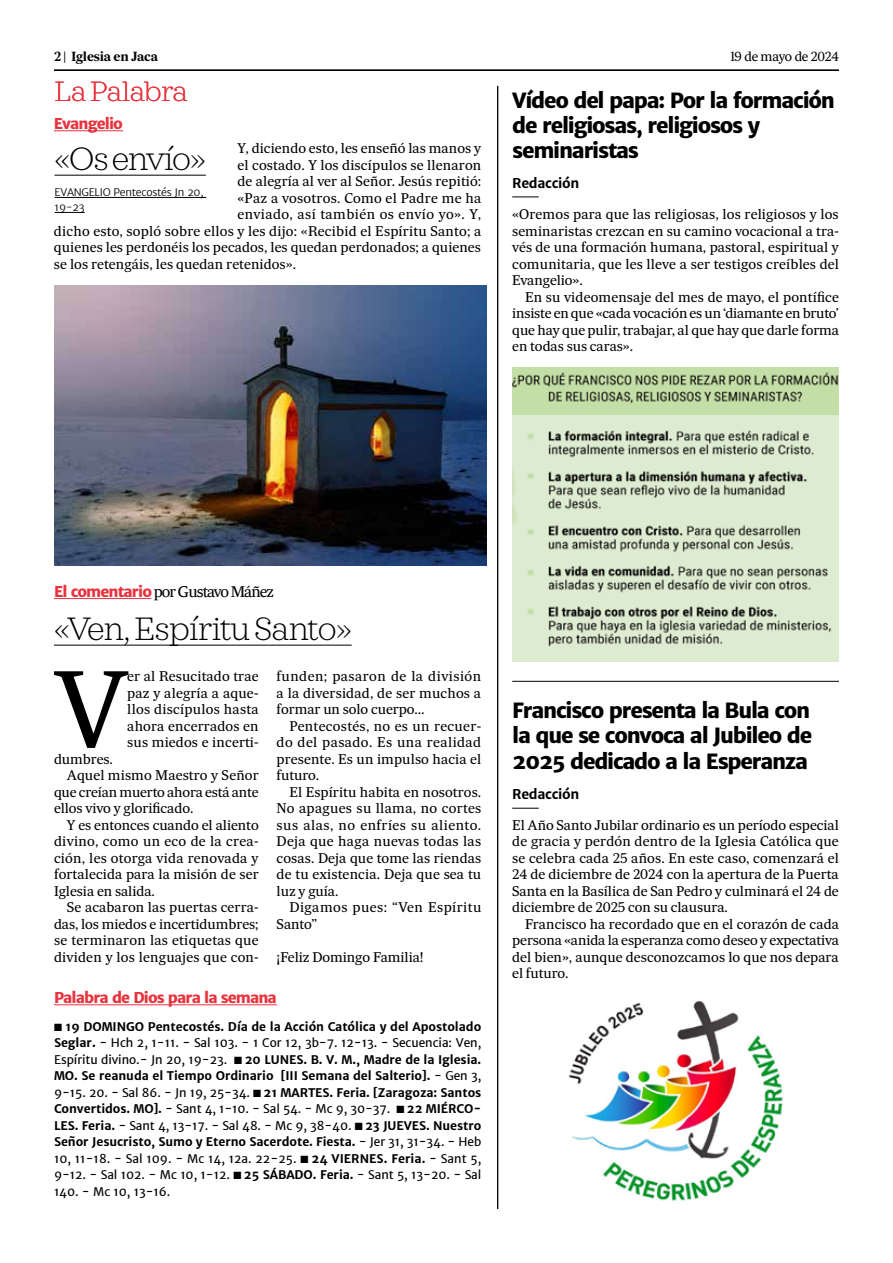
<style>
.page{position:relative;width:893px;height:1263px;background:#fff}
.page>*{position:absolute;margin:0;border:0;box-sizing:border-box;transform-origin:0 0}
.t1{font:104.55px "Sueca Tx";color:#000}
.t2{font:200 33px "Sagona";letter-spacing:-.035em;color:#000}
.t3{font:200 28.5px "Sagona";letter-spacing:-.025em;color:#e7343f}
.t4{font:800 21px/25.2px "Merriweather Sans";letter-spacing:-.06em;color:#000}
.t5{font:800 15px "Merriweather Sans";letter-spacing:-.06em;color:#e7343f}
.t6{font:15px "Sueca Tx";letter-spacing:-.06em;color:#000}
.t7{font:13.5px/16.5px "Sueca Tx";letter-spacing:.01em;color:#000;text-align:justify}
.t8{font:13.5px "Sueca Tx";letter-spacing:.03em;color:#000}
.t9{font:13.5px/16.5px "Sueca Tx";letter-spacing:.035em;color:#000}
.t10{font:13.5px "Sueca Tx";letter-spacing:-.015em;color:#000}
.t11{font:700 13.5px "Merriweather Sans";letter-spacing:-.025em;color:#000}
.t12{font:700 12.75px "Sueca Tx";letter-spacing:-.02em;color:#000}
.t13{font:12.75px "Sueca Tx";letter-spacing:-.02em;color:#000}
.t14{font:700 12px/16.5px "Merriweather Sans";letter-spacing:-.005em;color:#000;text-align:justify}
.t15{font:300 10.5px/15px "Merriweather Sans";letter-spacing:-.025em;color:#000}
.s1{font-family:"Merriweather Sans";font-weight:800;color:#e7343f}
.s2{font-weight:400}
</style>
<div class="page">
<hr style="left:54px;top:70px;width:785px;height:1px;background:#000">
<hr style="left:54px;top:175px;width:152px;height:1px;background:#000">
<hr style="left:55px;top:197px;width:151px;height:1px;background:#000">
<hr style="left:55px;top:212px;width:30px;height:1px;background:#000">
<hr style="left:54px;top:131px;width:69px;height:1px;background:#e7343f">
<hr style="left:54px;top:1004px;width:223px;height:1px;background:#e7343f">
<hr style="left:54px;top:598px;width:97px;height:1px;background:#e7343f">
<hr style="left:54px;top:645px;width:298px;height:1px;background:#000">
<hr style="left:497px;top:86px;width:1px;height:1123px;background:#000">
<svg style="left:512px;top:197px;width:27px;height:1px"></svg>
<img style="left:512px;top:368px;width:327px;height:293px">
<img style="left:54px;top:285px;width:432px;height:281px">
<svg style="left:512px;top:808px;width:27px;height:1px"></svg>
<hr style="left:512px;top:681px;width:327px;height:1px;background:#000">
<img style="left:568px;top:1001px;width:215px;height:200px">
<p class="t12" style="left:54px;top:49px;width:105px">2 | Iglesia en Jaca</p>
<p class="t13" style="left:730px;top:49px;width:110px">19 de mayo de 2024</p>
<h3 class="t3" style="left:55px;top:75px;width:135px">La Palabra</h3>
<h3 class="t4" style="left:512px;top:87px;width:324px">Vídeo del papa: Por la formación de religiosas, religiosos y seminaristas</h3>
<p class="t11" style="left:512px;top:174px;width:69px">Redacción</p>
<p class="t7" style="left:512px;top:206px;width:328px">«Oremos para que las religiosas, los religiosos y los seminaristas crezcan en su camino vocacional a tra&shy;vés de una formación humana, pastoral, espiritual y comunitaria, que les lleve a ser testigos creíbles del Evangelio».</p>
<p class="t7" style="left:512px;top:288px;width:328px;text-indent:13px">En su videomensaje del mes de mayo, el pontífice insiste en que «cada vocación es un ‘diamante en bruto’ que hay que pulir, trabajar, al que hay que darle forma en todas sus caras».</p>
<p class="t5" style="left:54px;top:114px;width:71px">Evangelio</p>
<p class="t7" style="left:237px;top:140px;width:245px">Y, diciendo esto, les enseñó las manos y</p>
<p class="t7" style="left:237px;top:156px;width:245px">el costado. Y los discípulos se llenaron</p>
<p class="t7" style="left:237px;top:173px;width:245px">de alegría al ver al Señor. Jesús repitió:</p>
<p class="t7" style="left:237px;top:189px;width:245px">«Paz a vosotros. Como el Padre me ha</p>
<p class="t8" style="left:237px;top:206px;width:245px">enviado, así también os envío yo». Y,</p>
<p class="t7" style="left:54px;top:222px;width:429px">dicho esto, sopló sobre ellos y les dijo: «Recibid el Espíritu Santo; a</p>
<p class="t7" style="left:54px;top:239px;width:429px">quienes les perdonéis los pecados, les quedan perdonados; a quienes</p>
<p class="t7" style="left:54px;top:255px;width:244px">se los retengáis, les quedan retenidos».</p>
<h2 class="t2" style="left:54px;top:140px;width:153px">«Os envío»</h2>
<p class="t15" style="left:55px;top:185px;width:150px">EVANGELIO Pentecostés Jn 20,<br>19-23</p>
<p class="t6" style="left:54px;top:582px;width:222px"><span class="s1">El comentario</span> por Gustavo Máñez</p>
<h2 class="t2" style="left:54px;top:610px;width:299px">«Ven, Espíritu Santo»</h2>
<h1 class="t1" style="left:55px;top:645px;width:75px">V</h1>
<p class="t7" style="left:127px;top:668px;width:133px">er al Resucitado trae paz y alegría a aque&shy;llos discípulos hasta ahora encerrados en sus miedos e incerti-</p>
<p class="t7" style="left:54px;top:750px;width:60px">dumbres.</p>
<p class="t7" style="left:67px;top:767px;width:193px">Aquel mismo Maestro y Señor</p>
<p class="t10" style="left:54px;top:783px;width:206px">que creían muerto ahora está ante</p>
<p class="t7" style="left:54px;top:800px;width:141px">ellos vivo y glorificado.</p>
<p class="t7" style="left:67px;top:816px;width:193px">Y es entonces cuando el aliento</p>
<p class="t7" style="left:54px;top:833px;width:206px">divino, como un eco de la crea-</p>
<p class="t7" style="left:54px;top:849px;width:206px">ción, les otorga vida renovada y</p>
<p class="t7" style="left:54px;top:866px;width:206px">fortalecida para la misión de ser</p>
<p class="t7" style="left:54px;top:882px;width:102px">Iglesia en salida.</p>
<p class="t7" style="left:67px;top:899px;width:193px">Se acabaron las puertas cerra-</p>
<p class="t7" style="left:54px;top:915px;width:206px">das, los miedos e incertidumbres;</p>
<p class="t7" style="left:54px;top:932px;width:206px">se terminaron las etiquetas que</p>
<p class="t7" style="left:54px;top:948px;width:206px">dividen y los lenguajes que con-</p>
<p class="t7" style="left:277px;top:668px;width:206px">funden; pasaron de la división a la diversidad, de ser muchos a formar un solo cuerpo…</p>
<p class="t7" style="left:277px;top:717px;width:206px;text-indent:13px">Pentecostés, no es un recuer&shy;do del pasado. Es una realidad presente. Es un impulso hacia el futuro.</p>
<p class="t7" style="left:277px;top:783px;width:206px;text-indent:13px">El Espíritu habita en nosotros.<br>No apagues su llama, no cortes sus alas, no enfríes su aliento.<br>Deja que haga nuevas todas las cosas. Deja que tome las riendas de tu existencia. Deja que sea tu luz y guía.</p>
<p class="t9" style="left:277px;top:899px;width:206px;text-indent:13px">Digamos pues: “Ven Espíritu<br>Santo”</p>
<p class="t7" style="left:277px;top:948px;width:149px">¡Feliz Domingo Familia!</p>
<p class="t5" style="left:54px;top:988px;width:224px">Palabra de Dios para la semana</p>
<p class="t14" style="left:54px;top:1018px;width:429px">■ 19 DOMINGO Pentecostés. Día de la Acción Católica y del Apostolado Seglar. <span class="s2">- Hch 2, 1-11. - Sal 103. - 1 Cor 12, 3b-7. 12-13. - Secuencia: Ven, Espíritu divino.- Jn 20, 19-23.</span> ■ 20 LUNES. B. V. M., Madre de la Iglesia.<br>MO. Se reanuda el Tiempo Ordinario [III Semana del Salterio]. <span class="s2">- Gen 3, 9-15. 20. - Sal 86. - Jn 19, 25-34.</span> ■ 21 MARTES. Feria. [Zaragoza: Santos Convertidos. MO]. <span class="s2">- Sant 4, 1-10. - Sal 54. - Mc 9, 30-37.</span> ■ 22 MIÉRCO-LES. Feria. <span class="s2">- Sant 4, 13-17. - Sal 48. - Mc 9, 38-40.</span> ■ 23 JUEVES. Nuestro Señor Jesucristo, Sumo y Eterno Sacerdote. Fiesta. <span class="s2">- Jer 31, 31-34. - Heb 10, 11-18. - Sal 109. - Mc 14, 12a. 22-25.</span> ■ 24 VIERNES. Feria. <span class="s2">- Sant 5, 9-12. - Sal 102. - Mc 10, 1-12.</span> ■ 25 SÁBADO. Feria. <span class="s2">- Sant 5, 13-20. - Sal 140. - Mc 10, 13-16.</span></p>
<h3 class="t4" style="left:512px;top:698px;width:301px;text-align:justify">Francisco presenta la Bula con la que se convoca al Jubileo de 2025 dedicado a la Esperanza</h3>
<p class="t11" style="left:512px;top:785px;width:69px">Redacción</p>
<p class="t7" style="left:512px;top:816px;width:328px">El Año Santo Jubilar ordinario es un período especial de gracia y perdón dentro de la Iglesia Católica que se celebra cada 25 años. En este caso, comenzará el 24 de diciembre de 2024 con la apertura de la Puerta Santa en la Basílica de San Pedro y culminará el 24 de diciembre de 2025 con su clausura.</p>
<p class="t7" style="left:512px;top:915px;width:328px;text-indent:13px">Francisco ha recordado que en el corazón de cada persona «anida la esperanza como deseo y expectativa del bien», aunque desconozcamos lo que nos depara el futuro.</p>
</div>
